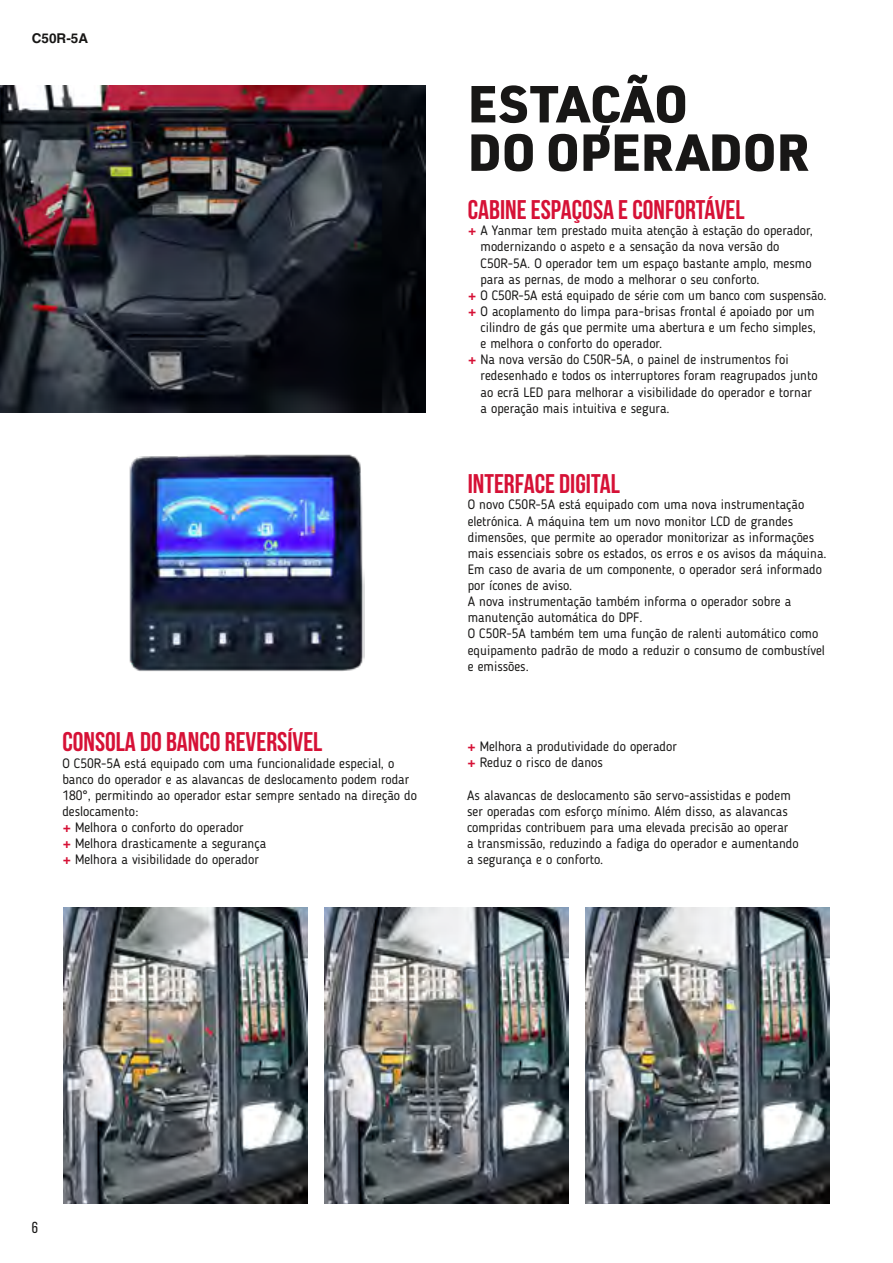
<style>
.page{position:relative;width:893px;height:1263px;background:#fff}
.page>*{position:absolute;margin:0;border:0;box-sizing:border-box;transform-origin:0 0}
.t1{font:900 51px/48.4px "URWDIN";color:#181716}
.t2{font:700 27px "Bebas Neue";color:#d61136}
.t3{font:15.9px "Bebas Neue";color:#181716}
.t4{font:13.5px/16px "Blogger Sans";color:#181716}
.t5{font:700 13.5px "Helvetica LT Pro";color:#181716}
.s1{font-family:"Helvetica LT Pro";font-weight:900;color:#d61136}
</style>
<div class="page">
<img style="left:0;top:85px;width:425px;height:328px">
<img style="left:129px;top:454px;width:236px;height:217px">
<img style="left:64px;top:908px;width:244px;height:295px">
<img style="left:325px;top:908px;width:243px;height:295px">
<img style="left:585px;top:908px;width:244px;height:295px">
<p class="t5" style="left:32px;top:30px;width:58px">C50R-5A</p>
<h2 class="t2" style="left:62px;top:727px;width:262px">CONSOLA DO BANCO REVERSÍVEL</h2>
<p class="t4" style="left:62px;top:755px;width:356px">O C50R-5A está equipado com uma funcionalidade especial, o banco do operador e as alavancas de deslocamento podem rodar 180°, permitindo ao operador estar sempre sentado na direção do deslocamento:<br><span class="s1">+</span> Melhora o conforto do operador<br><span class="s1">+</span> Melhora drasticamente a segurança<br><span class="s1">+</span> Melhora a visibilidade do operador</p>
<h1 class="t1" style="left:468px;top:78px;width:343px">ESTAÇÃO<br>DO OPERADOR</h1>
<h2 class="t2" style="left:468px;top:195px;width:278px">CABINE ESPAÇOSA E CONFORTÁVEL</h2>
<p class="t4" style="left:468px;top:223px;width:347px"><span class="s1">+</span> A Yanmar tem prestado muita atenção à estação do operador,</p>
<p class="t4" style="left:480px;top:239px;width:301px">modernizando o aspeto e a sensação da nova versão do</p>
<p class="t4" style="left:480px;top:255px;width:333px">C50R-5A. O operador tem um espaço bastante amplo, mesmo</p>
<p class="t4" style="left:480px;top:271px;width:281px">para as pernas, de modo a melhorar o seu conforto.</p>
<p class="t4" style="left:468px;top:287px;width:360px"><span class="s1">+</span> O C50R-5A está equipado de série com um banco com suspensão.</p>
<p class="t4" style="left:468px;top:303px;width:348px"><span class="s1">+</span> O acoplamento do limpa para-brisas frontal é apoiado por um</p>
<p class="t4" style="left:480px;top:319px;width:337px">cilindro de gás que permite uma abertura e um fecho simples,</p>
<p class="t4" style="left:480px;top:335px;width:183px">e melhora o conforto do operador.</p>
<p class="t4" style="left:468px;top:352px;width:323px"><span class="s1">+</span> Na nova versão do C50R-5A, o painel de instrumentos foi</p>
<p class="t4" style="left:480px;top:368px;width:339px">redesenhado e todos os interruptores foram reagrupados junto</p>
<p class="t4" style="left:480px;top:384px;width:333px">ao ecrã LED para melhorar a visibilidade do operador e tornar</p>
<p class="t4" style="left:480px;top:400px;width:191px">a operação mais intuitiva e segura.</p>
<h2 class="t2" style="left:468px;top:469px;width:154px">INTERFACE DIGITAL</h2>
<p class="t4" style="left:468px;top:497px;width:360px">O novo C50R-5A está equipado com uma nova instrumentação eletrónica. A máquina tem um novo monitor LCD de grandes dimensões, que permite ao operador monitorizar as informações mais essenciais sobre os estados, os erros e os avisos da máquina.<br>Em caso de avaria de um componente, o operador será informado por ícones de aviso.<br>A nova instrumentação também informa o operador sobre a manutenção automática do DPF.<br>O C50R-5A também tem uma função de ralenti automático como equipamento padrão de modo a reduzir o consumo de combustível e emissões.</p>
<p class="t4" style="left:467px;top:739px;width:211px"><span class="s1">+</span> Melhora a produtividade do operador <span class="s1">+</span> Reduz o risco de danos</p>
<p class="t4" style="left:467px;top:787px;width:333px">As alavancas de deslocamento são servo-assistidas e podem ser operadas com esforço mínimo. Além disso, as alavancas compridas contribuem para uma elevada precisão ao operar<br>a transmissão, reduzindo a fadiga do operador e aumentando a segurança e o conforto.</p>
<p class="t3" style="left:32px;top:1219px;width:8px">6</p>
</div>
